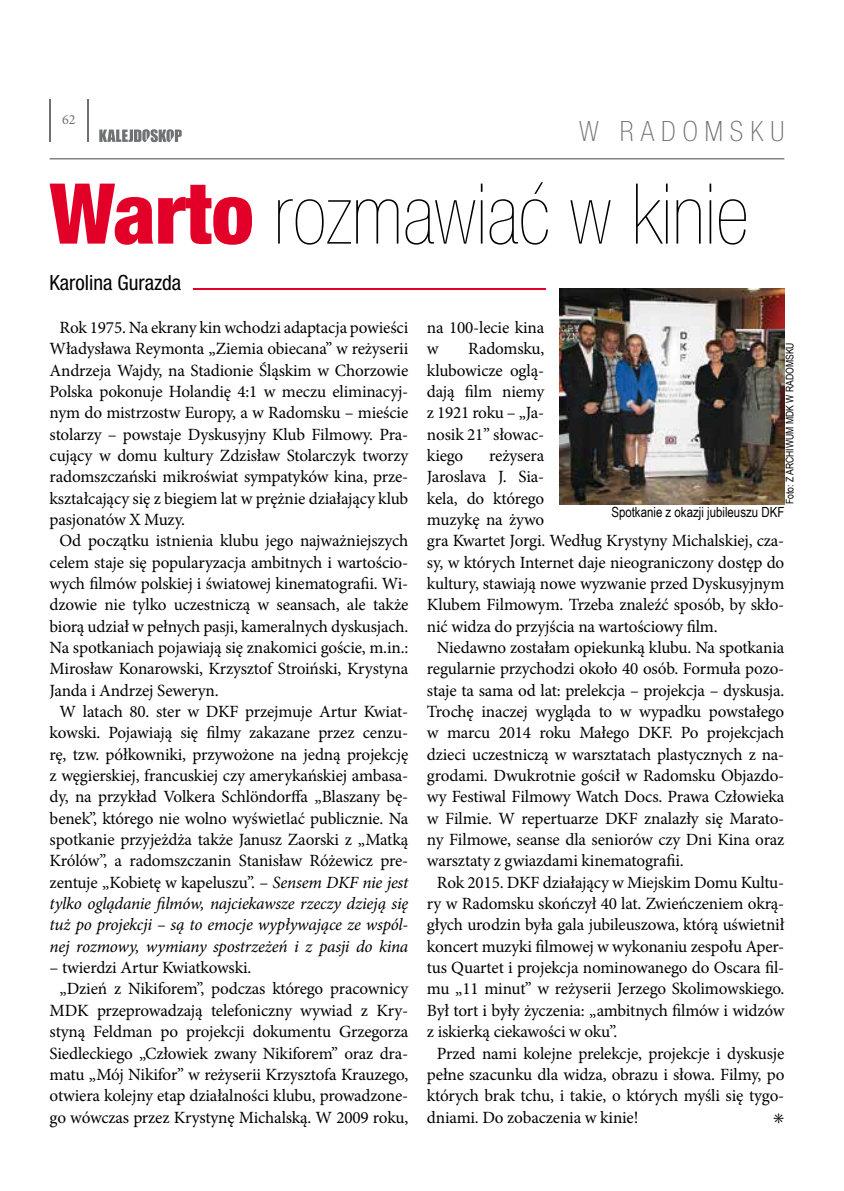
<style>
.page{position:relative;width:844px;height:1191px;background:#fff}
.page>*{position:absolute;margin:0;border:0;box-sizing:border-box;transform-origin:0 0}
.t1{font:200 condensed 84px "Helvetica Neue LT Pro";color:#000}
.t2{font:100 condensed 28px "Helvetica Neue LT Pro";letter-spacing:.25em;color:#707172}
.t3{font:condensed 21px "Helvetica Neue LT Pro";color:#000}
.t4{font:17.5px "Minion Pro";color:#000}
.t5{font:17.15px/21.3px "Minion Pro";letter-spacing:-.01em;color:#000}
.t6{font:italic 17.15px "Minion Pro";letter-spacing:-.015em;color:#000}
.t7{font:14px "Arial Narrow";color:#000}
.t8{font:14px "Minion Pro";color:#707172}
.t9{font:10.5px "Arial Narrow";color:#000}
.s1{font-weight:900;color:#e20028}
.s2{font-style:italic}
</style>
<div class="page">
<hr style="left:50px;top:99px;width:1px;height:43px;background:#707172">
<hr style="left:88px;top:99px;width:1px;height:43px;background:#707172">
<hr style="left:50px;top:158px;width:734px;height:1px;background:#707172">
<svg style="left:99px;top:129px;width:83px;height:13px"></svg>
<hr style="left:193px;top:288px;width:353px;height:2px;background:#e20028">
<img style="left:559px;top:288px;width:225px;height:216px">
<p class="t8" style="left:62px;top:110px;width:15px">62</p>
<h2 class="t2" style="left:579px;top:116px;width:207px">W RADOMSKU</h2>
<h1 class="t1" style="left:50px;top:168px;width:700px"><span class="s1">Warto</span> rozmawiać w kinie</h1>
<p class="t3" style="left:49px;top:271px;width:133px">Karolina Gurazda</p>
<p class="t5" style="left:60px;top:317px;width:350px">Rok 1975. Na ekrany kin wchodzi adaptacja powieści</p>
<p class="t5" style="left:50px;top:338px;width:360px">Władysława Reymonta „Ziemia obiecana” w reżyserii</p>
<p class="t5" style="left:50px;top:359px;width:360px">Andrzeja Wajdy, na Stadionie Śląskim w Chorzowie</p>
<p class="t5" style="left:50px;top:381px;width:360px">Polska pokonuje Holandię 4:1 w meczu eliminacyj-</p>
<p class="t5" style="left:50px;top:402px;width:360px">nym do mistrzostw Europy, a w Radomsku – mieście</p>
<p class="t5" style="left:50px;top:423px;width:360px">stolarzy – powstaje Dyskusyjny Klub Filmowy. Pra-</p>
<p class="t5" style="left:50px;top:445px;width:360px">cujący w domu kultury Zdzisław Stolarczyk tworzy</p>
<p class="t5" style="left:50px;top:466px;width:360px">radomszczański mikroświat sympatyków kina, prze-</p>
<p class="t5" style="left:50px;top:487px;width:360px">kształcający się z biegiem lat w prężnie działający klub</p>
<p class="t5" style="left:50px;top:509px;width:137px">pasjonatów X Muzy.</p>
<p class="t5" style="left:60px;top:530px;width:350px">Od początku istnienia klubu jego najważniejszych</p>
<p class="t5" style="left:50px;top:551px;width:360px">celem staje się popularyzacja ambitnych i wartościo-</p>
<p class="t5" style="left:50px;top:573px;width:360px">wych filmów polskiej i światowej kinematografii. Wi-</p>
<p class="t5" style="left:50px;top:594px;width:360px">dzowie nie tylko uczestniczą w seansach, ale także</p>
<p class="t5" style="left:50px;top:615px;width:360px">biorą udział w pełnych pasji, kameralnych dyskusjach.</p>
<p class="t5" style="left:50px;top:637px;width:360px">Na spotkaniach pojawiają się znakomici goście, m.in.:</p>
<p class="t5" style="left:50px;top:658px;width:360px">Mirosław Konarowski, Krzysztof Stroiński, Krystyna</p>
<p class="t5" style="left:50px;top:679px;width:170px">Janda i Andrzej Seweryn.</p>
<p class="t5" style="left:60px;top:701px;width:350px">W latach 80. ster w DKF przejmuje Artur Kwiat-</p>
<p class="t5" style="left:50px;top:722px;width:360px">kowski. Pojawiają się filmy zakazane przez cenzu-</p>
<p class="t5" style="left:50px;top:743px;width:360px">rę, tzw. półkowniki, przywożone na jedną projekcję</p>
<p class="t5" style="left:50px;top:765px;width:360px">z węgierskiej, francuskiej czy amerykańskiej ambasa-</p>
<p class="t5" style="left:50px;top:786px;width:360px">dy, na przykład Volkera Schlöndorffa „Blaszany bę-</p>
<p class="t5" style="left:50px;top:807px;width:360px">benek”, którego nie wolno wyświetlać publicznie. Na</p>
<p class="t5" style="left:50px;top:829px;width:360px">spotkanie przyjeżdża także Janusz Zaorski z „Matką</p>
<p class="t5" style="left:50px;top:850px;width:360px">Królów”, a radomszczanin Stanisław Różewicz pre-</p>
<p class="t5" style="left:50px;top:871px;width:360px">zentuje „Kobietę w kapeluszu”. – <span class="s2">Sensem DKF nie jest</span></p>
<p class="t6" style="left:50px;top:892px;width:360px">tylko oglądanie filmów, najciekawsze rzeczy dzieją się</p>
<p class="t6" style="left:50px;top:913px;width:360px">tuż po projekcji – są to emocje wypływające ze wspól-</p>
<p class="t6" style="left:50px;top:934px;width:360px">nej rozmowy, wymiany spostrzeżeń i z pasji do kina</p>
<p class="t5" style="left:50px;top:957px;width:203px">– twierdzi Artur Kwiatkowski.</p>
<p class="t5" style="left:60px;top:978px;width:350px">„Dzień z Nikiforem”, podczas którego pracownicy</p>
<p class="t5" style="left:50px;top:999px;width:360px">MDK przeprowadzają telefoniczny wywiad z Kry-</p>
<p class="t5" style="left:50px;top:1021px;width:360px">styną Feldman po projekcji dokumentu Grzegorza</p>
<p class="t5" style="left:50px;top:1042px;width:360px">Siedleckiego „Człowiek zwany Nikiforem” oraz dra-</p>
<p class="t5" style="left:50px;top:1063px;width:360px">matu „Mój Nikifor” w reżyserii Krzysztofa Krauzego,</p>
<p class="t5" style="left:50px;top:1085px;width:360px">otwiera kolejny etap działalności klubu, prowadzone-</p>
<p class="t5" style="left:50px;top:1106px;width:360px">go wówczas przez Krystynę Michalską. W 2009 roku,</p>
<p class="t5" style="left:427px;top:317px;width:119px">na 100-lecie kina w</p>
<p class="t5" style="left:427px;top:338px;width:119px;text-align:justify;text-indent:41px">Radomsku, klubowicze oglą&shy;dają film niemy z 1921 roku – „Ja&shy;nosik 21” słowac&shy;kiego</p>
<p class="t9" style="left:782px;top:504px;width:163px;rotate:-90deg">Foto: Z ARCHIWUM MDK W RADOMSKU</p>
<p class="t5" style="left:489px;top:445px;width:56px">reżysera</p>
<p class="t5" style="left:427px;top:466px;width:119px">Jaroslava J. Sia-</p>
<p class="t5" style="left:427px;top:487px;width:119px">kela, do którego</p>
<p class="t5" style="left:427px;top:509px;width:119px">muzykę na żywo</p>
<p class="t5" style="left:427px;top:530px;width:359px">gra Kwartet Jorgi. Według Krystyny Michalskiej, cza-</p>
<p class="t5" style="left:427px;top:551px;width:359px">sy, w których Internet daje nieograniczony dostęp do</p>
<p class="t5" style="left:427px;top:573px;width:359px">kultury, stawiają nowe wyzwanie przed Dyskusyjnym</p>
<p class="t5" style="left:427px;top:594px;width:359px">Klubem Filmowym. Trzeba znaleźć sposób, by skło-</p>
<p class="t5" style="left:427px;top:615px;width:292px">nić widza do przyjścia na wartościowy film.</p>
<p class="t5" style="left:437px;top:637px;width:349px">Niedawno zostałam opiekunką klubu. Na spotkania</p>
<p class="t5" style="left:427px;top:658px;width:359px">regularnie przychodzi około 40 osób. Formuła pozo-</p>
<p class="t5" style="left:427px;top:679px;width:359px">staje ta sama od lat: prelekcja – projekcja – dyskusja.</p>
<p class="t5" style="left:427px;top:701px;width:359px">Trochę inaczej wygląda to w wypadku powstałego</p>
<p class="t5" style="left:427px;top:722px;width:359px">w marcu 2014 roku Małego DKF. Po projekcjach</p>
<p class="t5" style="left:427px;top:743px;width:359px">dzieci uczestniczą w warsztatach plastycznych z na-</p>
<p class="t5" style="left:427px;top:765px;width:359px">grodami. Dwukrotnie gościł w Radomsku Objazdo-</p>
<p class="t5" style="left:427px;top:786px;width:359px">wy Festiwal Filmowy Watch Docs. Prawa Człowieka</p>
<p class="t5" style="left:427px;top:807px;width:359px">w Filmie. W repertuarze DKF znalazły się Marato-</p>
<p class="t5" style="left:427px;top:829px;width:359px">ny Filmowe, seanse dla seniorów czy Dni Kina oraz</p>
<p class="t5" style="left:427px;top:850px;width:258px">warsztaty z gwiazdami kinematografii.</p>
<p class="t5" style="left:437px;top:871px;width:349px">Rok 2015. DKF działający w Miejskim Domu Kultu-</p>
<p class="t5" style="left:427px;top:893px;width:359px">ry w Radomsku skończył 40 lat. Zwieńczeniem okrą-</p>
<p class="t5" style="left:427px;top:914px;width:359px">głych urodzin była gala jubileuszowa, którą uświetnił</p>
<p class="t5" style="left:427px;top:935px;width:359px">koncert muzyki filmowej w wykonaniu zespołu Aper-</p>
<p class="t5" style="left:427px;top:957px;width:359px">tus Quartet i projekcja nominowanego do Oscara fil-</p>
<p class="t5" style="left:427px;top:978px;width:359px">mu „11 minut” w reżyserii Jerzego Skolimowskiego.</p>
<p class="t5" style="left:427px;top:999px;width:359px">Był tort i były życzenia: „ambitnych filmów i widzów</p>
<p class="t5" style="left:427px;top:1021px;width:192px">z iskierką ciekawości w oku”.</p>
<p class="t5" style="left:437px;top:1042px;width:349px">Przed nami kolejne prelekcje, projekcje i dyskusje</p>
<p class="t5" style="left:427px;top:1063px;width:359px">pełne szacunku dla widza, obrazu i słowa. Filmy, po</p>
<p class="t5" style="left:427px;top:1085px;width:359px">których brak tchu, i takie, o których myśli się tygo-</p>
<p class="t5" style="left:427px;top:1106px;width:213px">dniami. Do zobaczenia w kinie!</p>
<p class="t4" style="left:773px;top:1105px;width:13px">✳</p>
<p class="t7" style="left:611px;top:501px;width:174px">Spotkanie z okazji jubileuszu DKF</p>
</div>
